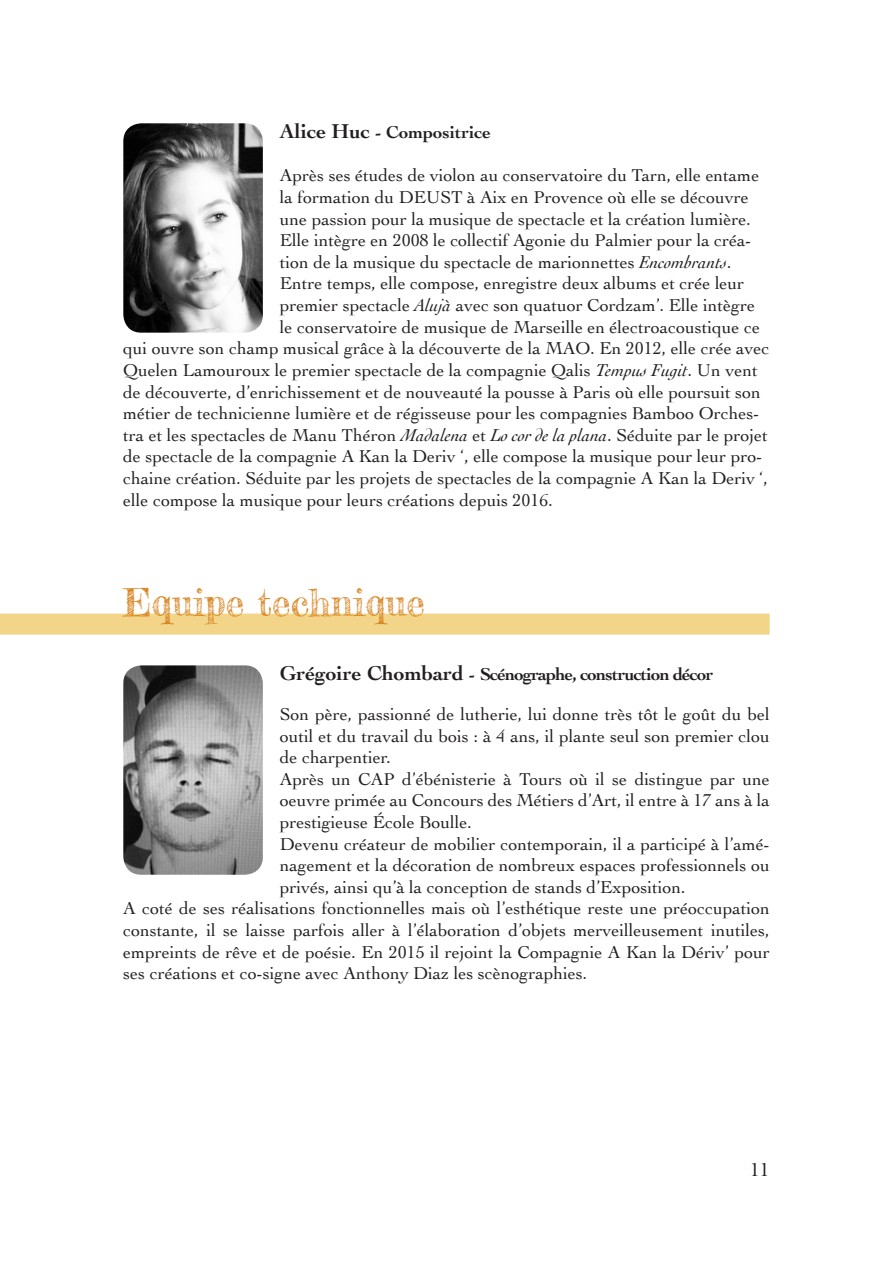
<style>
.page{position:relative;width:893px;height:1263px;background:#fff}
.page>*{position:absolute;margin:0;border:0;box-sizing:border-box;transform-origin:0 0}
.t1{font:37.5px "Frederickathe Great";color:#d88624}
.t2{font:19.5px "Cochin";color:#231f20}
.t3{font:18px/39.6px "Cochin";color:#231f20}
.t4{font:700 18px "Cochin";color:#231f20}
.s1{font-size:21px}
.s2{font-style:italic}
.s3{font-weight:700;font-size:21px}
.s4{font-weight:700}
</style>
<div class="page">
<div style="left:0;top:614px;width:770px;height:21px;background:#f2d588"></div>
<img style="left:123px;top:665px;width:140px;height:210px">
<img style="left:123px;top:123px;width:140px;height:210px">
<p class="t4" style="left:280px;top:120px;width:213px"><span class="s1">Alice Huc</span> - Compositrice</p>
<p class="t3" style="left:280px;top:155px;width:481px">Après ses études de violon au conservatoire du Tarn, elle entame</p>
<p class="t3" style="left:280px;top:177px;width:470px">la formation du DEUST à Aix en Provence où elle se découvre</p>
<p class="t3" style="left:280px;top:198px;width:473px">une passion pour la musique de spectacle et la création lumière.</p>
<p class="t3" style="left:280px;top:220px;width:473px">Elle intègre en 2008 le collectif Agonie du Palmier pour la créa-</p>
<p class="t3" style="left:280px;top:241px;width:453px">tion de la musique du spectacle de marionnettes <span class="s2">Encombrants</span>.</p>
<p class="t3" style="left:280px;top:263px;width:466px">Entre temps, elle compose, enregistre deux albums et crée leur</p>
<p class="t3" style="left:280px;top:285px;width:477px">premier spectacle <span class="s2">Alujà</span> avec son quatuor Cordzam’. Elle intègre</p>
<p class="t3" style="left:280px;top:306px;width:482px">le conservatoire de musique de Marseille en électroacoustique ce</p>
<p class="t3" style="left:123px;top:328px;width:648px">qui ouvre son champ musical grâce à la découverte de la MAO. En 2012, elle crée avec</p>
<p class="t3" style="left:123px;top:349px;width:636px">Quelen Lamouroux le premier spectacle de la compagnie Qalis <span class="s2">Tempus Fugit</span>. Un vent</p>
<p class="t3" style="left:123px;top:371px;width:639px">de découverte, d’enrichissement et de nouveauté la pousse à Paris où elle poursuit son</p>
<p class="t3" style="left:123px;top:393px;width:637px">métier de technicienne lumière et de régisseuse pour les compagnies Bamboo Orches-</p>
<p class="t3" style="left:123px;top:414px;width:646px">tra et les spectacles de Manu Théron <span class="s2">Madalena</span> et <span class="s2">Lo cor de la plana</span>. Séduite par le projet</p>
<p class="t3" style="left:123px;top:436px;width:641px">de spectacle de la compagnie A Kan la Deriv ‘, elle compose la musique pour leur pro-</p>
<p class="t3" style="left:123px;top:457px;width:646px">chaine création. Séduite par les projets de spectacles de la compagnie A Kan la Deriv ‘,</p>
<p class="t3" style="left:123px;top:479px;width:431px">elle compose la musique pour leurs créations depuis 2016.</p>
<h1 class="t1" style="left:123px;top:579px;width:303px">Equipe technique</h1>
<p class="t3" style="left:280px;top:654px;width:491px"><span class="s3">Grégoire Chombard</span> <span class="s4">- Scénographe, construction décor<br></span>Son père, passionné de lutherie, lui donne très tôt le goût du bel</p>
<p class="t3" style="left:280px;top:715px;width:491px">outil et du travail du bois : à 4 ans, il plante seul son premier clou</p>
<p class="t3" style="left:280px;top:737px;width:112px">de charpentier.</p>
<p class="t3" style="left:280px;top:758px;width:491px">Après un CAP d’ébénisterie à Tours où il se distingue par une</p>
<p class="t3" style="left:280px;top:780px;width:491px">oeuvre primée au Concours des Métiers d’Art, il entre à 17 ans à la</p>
<p class="t3" style="left:280px;top:801px;width:194px">prestigieuse École Boulle.</p>
<p class="t3" style="left:280px;top:823px;width:491px">Devenu créateur de mobilier contemporain, il a participé à l’amé-</p>
<p class="t3" style="left:280px;top:845px;width:491px">nagement et la décoration de nombreux espaces professionnels ou</p>
<p class="t3" style="left:280px;top:866px;width:407px">privés, ainsi qu’à la conception de stands d’Exposition.</p>
<p class="t3" style="left:123px;top:888px;width:648px">A coté de ses réalisations fonctionnelles mais où l’esthétique reste une préoccupation</p>
<p class="t3" style="left:123px;top:909px;width:648px">constante, il se laisse parfois aller à l’élaboration d’objets merveilleusement inutiles,</p>
<p class="t3" style="left:123px;top:931px;width:648px">empreints de rêve et de poésie. En 2015 il rejoint la Compagnie A Kan la Dériv’ pour</p>
<p class="t3" style="left:123px;top:953px;width:466px">ses créations et co-signe avec Anthony Diaz les scènographies.</p>
<p class="t2" style="left:750px;top:1156px;width:21px">11</p>
</div>
